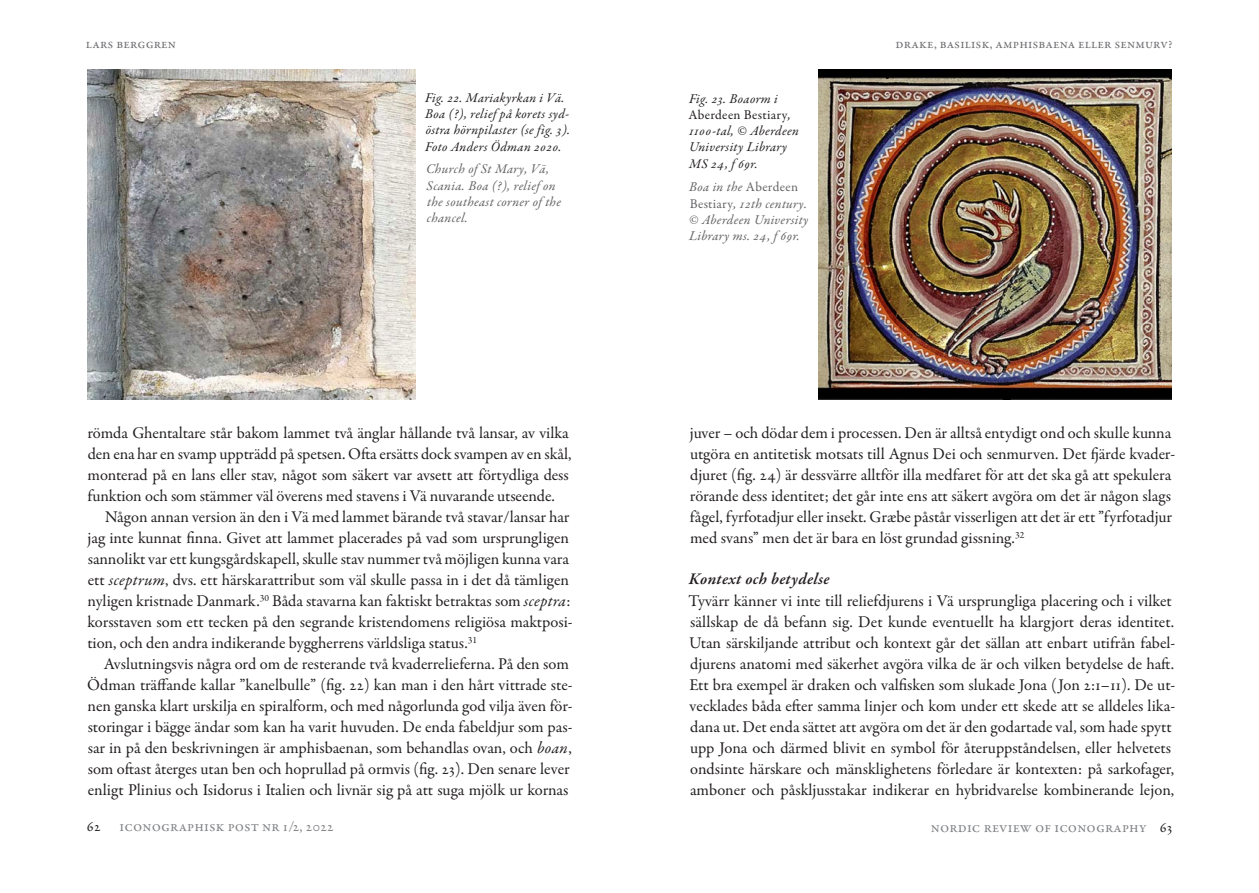
<style>
.page{position:relative;width:1259px;height:893px;background:#fff}
.page>*{position:absolute;margin:0;border:0;box-sizing:border-box;transform-origin:0 0}
.Brödtext_indrag{font:16.5px/21px "Garamond Premr Pro";letter-spacing:-.005em;color:#231f20}
.Brödtext{font:16.5px/21px "Garamond Premr Pro";letter-spacing:-.005em;color:#231f20}
.Brödtext-2{font:italic 600 16.5px "Garamond Premr Pro";letter-spacing:.015em;color:#231f20}
.t1{font:15px "Garamond Premr Pro";letter-spacing:.01em;color:#808285}
.t2{font:15px "Garamond Premr Pro";color:#231f20}
.Bildtext{font:italic 13.5px/16.2px "Garamond Premr Pro";letter-spacing:.025em;color:#231f20}
.Captions_in_English{font:italic 13.5px/16.2px "Garamond Premr Pro";letter-spacing:.025em;color:#636366}
.t3{font:13.5px "Garamond Premr Pro";letter-spacing:.01em;color:#6c6d70}
.s1{font-style:italic}
.s2{font-style:normal}
.s3{color:#231f20}
</style>
<div class="page">
<img style="left:87px;top:69px;width:328px;height:331px">
<img style="left:819px;top:69px;width:353px;height:331px">
<p class="t3" style="left:86px;top:35px;width:92px">lars berggren</p>
<p class="Bildtext" style="left:425px;top:90px;width:147px">Fig. 22. Mariakyrkan i Vä.<br>Boa (?), relief på korets syd&shy;östra hörnpilaster (se fig. 3).<br>Foto Anders Ödman 2020.</p>
<p class="Captions_in_English" style="left:426px;top:162px;width:136px">Church of St Mary, Vä,<br>Scania. Boa (?), relief on the southeast corner of the chancel.</p>
<p class="Brödtext_indrag" style="left:87px;top:423px;width:486px">römda Ghentaltare står bakom lammet två änglar hållande två lansar, av vilka den ena har en svamp uppträdd på spetsen. Ofta ersätts dock svampen av en skål, monterad på en lans eller stav, något som säkert var avsett att förtydliga dess funktion och som stämmer väl överens med stavens i Vä nuvarande utseende.</p>
<p class="Brödtext_indrag" style="left:87px;top:507px;width:487px;text-indent:18px">Någon annan version än den i Vä med lammet bärande två stavar/lansar har jag inte kunnat finna. Givet att lammet placerades på vad som ursprungligen sannolikt var ett kungsgårdskapell, skulle stav nummer två möjligen kunna vara ett <span class="s1">sceptrum</span>, dvs. ett härskarattribut som väl skulle passa in i det då tämligen nyligen kristnade Danmark.<sup>30</sup> Båda stavarna kan faktiskt betraktas som <span class="s1">sceptra</span>: korsstaven som ett tecken på den segrande kristendomens religiösa maktposi&shy;tion, och den andra indikerande byggherrens världsliga status.<sup>31</sup></p>
<p class="Brödtext_indrag" style="left:87px;top:654px;width:487px;text-indent:17px">Avslutningsvis några ord om de resterande två kvaderrelieferna. På den som Ödman träffande kallar ”kanelbulle” (fig. 22) kan man i den hårt vittrade ste&shy;nen ganska klart urskilja en spiralform, och med någorlunda god vilja även för&shy;storingar i bägge ändar som kan ha varit huvuden. De enda fabeldjur som pas&shy;sar in på den beskrivningen är amphisbaenan, som behandlas ovan, och <span class="s1">boan</span>, som oftast återges utan ben och hoprullad på ormvis (fig. 23). Den senare lever enligt Plinius och Isidorus i Italien och livnär sig på att suga mjölk ur kornas</p>
<p class="t2" style="left:87px;top:817px;width:16px">62</p>
<p class="t1" style="left:120px;top:817px;width:216px">iconographisk post nr 1/2, 2022</p>
<p class="Bildtext" style="left:688px;top:91px;width:112px">Fig. 23. Boaorm i<br><span class="s2">Aberdeen Bestiary</span>,<br>1100-tal, © Aberdeen<br>University Library<br>MS 24, f 69r.</p>
<p class="Captions_in_English" style="left:689px;top:180px;width:121px">Boa in the <span class="s2">Aberdeen<br>Bestiary</span>, 12th century. © Aberdeen University<br>Library ms. 24, f 69r.</p>
<p class="t3" style="left:895px;top:36px;width:278px">drake, basilisk, amphisbaena eller senmurv?</p>
<p class="Brödtext_indrag" style="left:690px;top:423px;width:487px">juver – och dödar dem i processen. Den är alltså entydigt ond och skulle kunna utgöra en antitetisk motsats till Agnus Dei och senmurven. Det fjärde kvader&shy;djuret (fig. 24) är dessvärre alltför illa medfaret för att det ska gå att spekulera rörande dess identitet; det går inte ens att säkert avgöra om det är någon slags fågel, fyrfotadjur eller insekt. Græbe påstår visserligen att det är ett ”fyrfotadjur med svans” men det är bara en löst grundad gissning.<sup>32</sup></p>
<p class="Brödtext-2" style="left:689px;top:568px;width:142px">Kontext och betydelse</p>
<p class="Brödtext" style="left:688px;top:591px;width:488px">Tyvärr känner vi inte till reliefdjurens i Vä ursprungliga placering och i vilket sällskap de då befann sig. Det kunde eventuellt ha klargjort deras identitet.<br>Utan särskiljande attribut och kontext går det sällan att enbart utifrån fabel&shy;djurens anatomi med säkerhet avgöra vilka de är och vilken betydelse de haft.<br>Ett bra exempel är draken och valfisken som slukade Jona ( Jon 2:1–11). De ut&shy;vecklades båda efter samma linjer och kom under ett skede att se alldeles lika&shy;dana ut. Det enda sättet att avgöra om det är den godartade val, som hade spytt upp Jona och därmed blivit en symbol för återuppståndelsen, eller helvetets ondsinte härskare och mänsklighetens förledare är kontexten: på sarkofager, amboner och påskljusstakar indikerar en hybridvarelse kombinerande lejon,</p>
<p class="t1" style="left:931px;top:818px;width:243px">nordic review of iconography <span class="s3">63</span></p>
</div>
